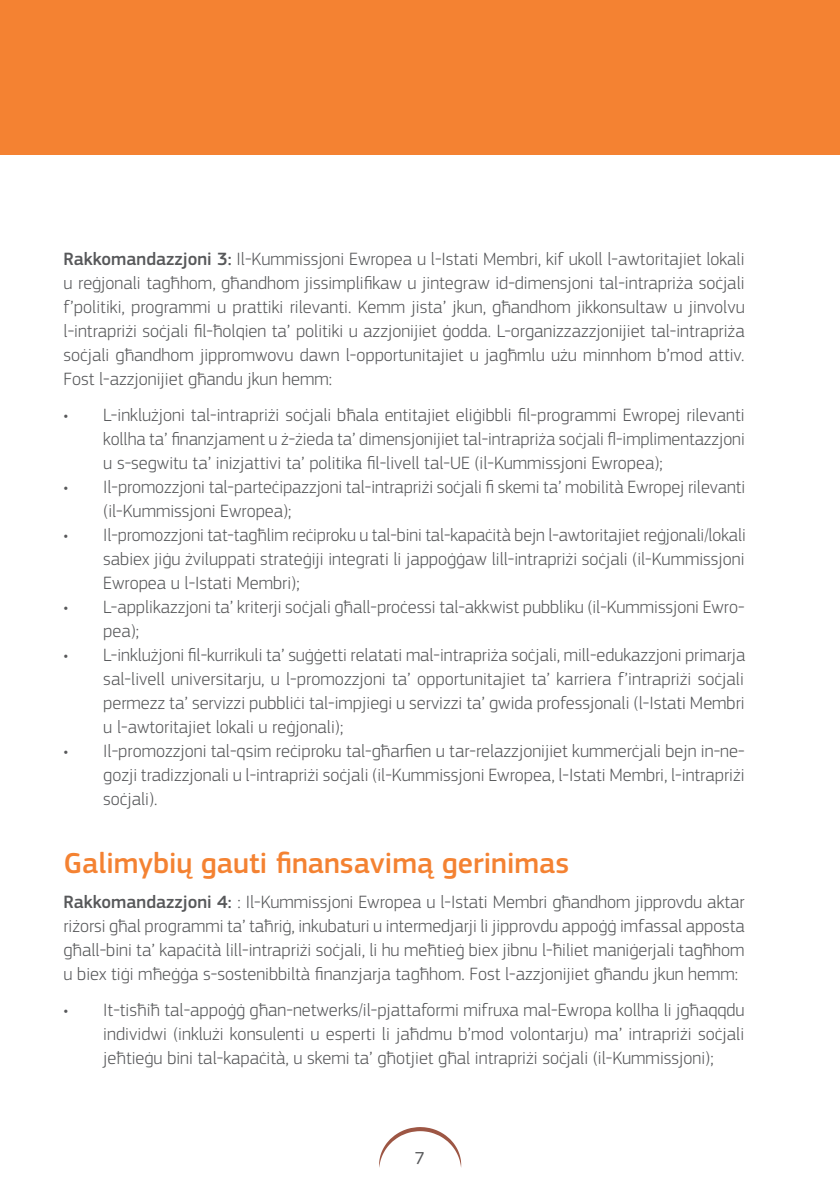
<style>
.page{position:relative;width:840px;height:1191px;background:#fff}
.page>*{position:absolute;margin:0;border:0;box-sizing:border-box;transform-origin:0 0}
.t1{font:500 30px "EC Square Sans Pro";color:#f48232}
.t2{font:300 18.4px/24px "EC Square Sans Pro";color:#57585a;text-align:justify}
.t3{font:18px "EC Square Sans Pro";color:#57585a}
.s1{font-weight:500}
</style>
<div class="page">
<div style="left:0;top:0;width:839px;height:154px;background:#f48232"></div>
<svg style="left:379px;top:1127px;width:82px;height:40px"></svg>
<p class="t2" style="left:63px;top:246px;width:682px"><span class="s1">Rakkomandazzjoni 3:</span> Il-Kummissjoni Ewropea u l-Istati Membri, kif ukoll l-awtoritajiet lokali u reġjonali tagħhom, għandhom jissimplifikaw u jintegraw id-dimensjoni tal-intrapriża soċjali f’politiki, programmi u prattiki rilevanti. Kemm jista’ jkun, għandhom jikkonsultaw u jinvolvu l-intrapriżi soċjali fil-ħolqien ta’ politiki u azzjonijiet ġodda. L-organizzazzjonijiet tal-intrapriża soċjali għandhom jippromwovu dawn l-opportunitajiet u jagħmlu użu minnhom b’mod attiv.<br>Fost l-azzjonijiet għandu jkun hemm:</p>
<p class="t2" style="left:103px;top:402px;width:642px;text-indent:-40px">• L-inklużjoni tal-intrapriżi soċjali bħala entitajiet eliġibbli fil-programmi Ewropej rilevanti kollha ta’ finanzjament u ż-żieda ta’ dimensjonijiet tal-intrapriża soċjali fl-implimentazzjoni u s-segwitu ta’ inizjattivi ta’ politika fil-livell tal-UE (il-Kummissjoni Ewropea);</p>
<p class="t2" style="left:103px;top:474px;width:643px;text-indent:-40px">• Il-promozzjoni tal-parteċipazzjoni tal-intrapriżi soċjali fi skemi ta’ mobilità Ewropej rilevanti (il-Kummissjoni Ewropea);</p>
<p class="t2" style="left:103px;top:522px;width:643px;text-indent:-40px">• Il-promozzjoni tat-tagħlim reċiproku u tal-bini tal-kapaċità bejn l-awtoritajiet reġjonali/lokali sabiex jiġu żviluppati strateġiji integrati li jappoġġaw lill-intrapriżi soċjali (il-Kummissjoni Ewropea u l-Istati Membri);</p>
<p class="t2" style="left:103px;top:594px;width:642px;text-indent:-40px">• L-applikazzjoni ta’ kriterji soċjali għall-proċessi tal-akkwist pubbliku (il-Kummissjoni Ewro&shy;pea);</p>
<p class="t2" style="left:103px;top:642px;width:643px;text-indent:-40px">• L-inklużjoni fil-kurrikuli ta’ suġġetti relatati mal-intrapriża soċjali, mill-edukazzjoni primarja sal-livell universitarju, u l-promozzjoni ta’ opportunitajiet ta’ karriera f’intrapriżi soċjali permezz ta’ servizzi pubbliċi tal-impjiegi u servizzi ta’ gwida professjonali (l-Istati Membri u l-awtoritajiet lokali u reġjonali);</p>
<p class="t2" style="left:103px;top:738px;width:642px;text-indent:-40px">• Il-promozzjoni tal-qsim reċiproku tal-għarfien u tar-relazzjonijiet kummerċjali bejn in-ne&shy;gozji tradizzjonali u l-intrapriżi soċjali (il-Kummissjoni Ewropea, l-Istati Membri, l-intrapriżi soċjali).</p>
<h1 class="t1" style="left:63px;top:845px;width:507px">Galimybių gauti finansavimą gerinimas</h1>
<p class="t2" style="left:63px;top:890px;width:682px"><span class="s1">Rakkomandazzjoni 4:</span> : Il-Kummissjoni Ewropea u l-Istati Membri għandhom jipprovdu aktar riżorsi għal programmi ta’ taħriġ, inkubaturi u intermedjarji li jipprovdu appoġġ imfassal apposta għall-bini ta’ kapaċità lill-intrapriżi soċjali, li hu meħtieġ biex jibnu l-ħiliet maniġerjali tagħhom u biex tiġi mħeġġa s-sostenibbiltà finanzjarja tagħhom. Fost l-azzjonijiet għandu jkun hemm:</p>
<p class="t2" style="left:103px;top:998px;width:642px;text-indent:-40px">• It-tisħiħ tal-appoġġ għan-netwerks/il-pjattaformi mifruxa mal-Ewropa kollha li jgħaqqdu individwi (inklużi konsulenti u esperti li jaħdmu b’mod volontarju) ma’ intrapriżi soċjali jeħtieġu bini tal-kapaċità, u skemi ta’ għotjiet għal intrapriżi soċjali (il-Kummissjoni);</p>
<p class="t3" style="left:415px;top:1147px;width:12px">7</p>
</div>
